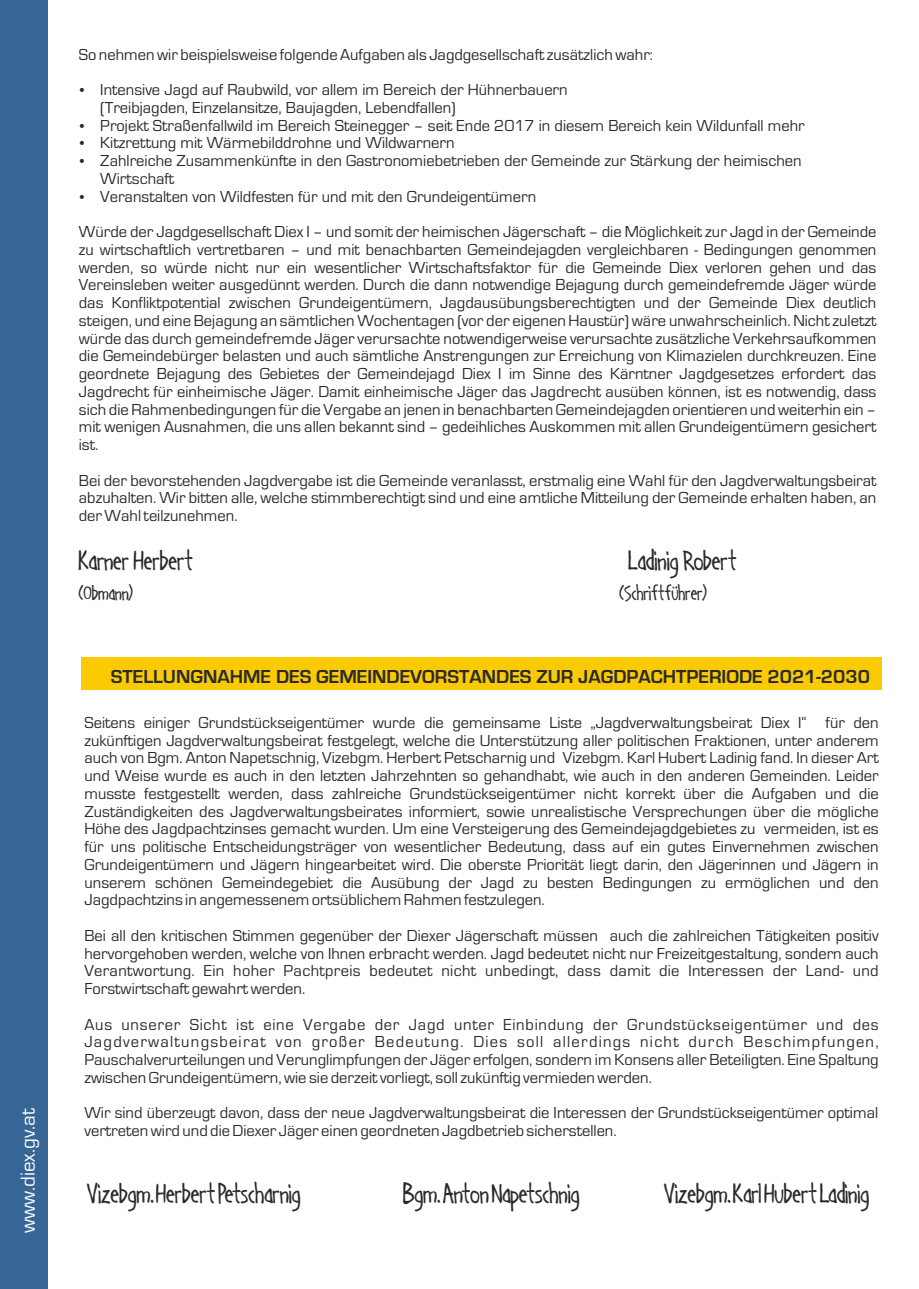
<style>
.page{position:relative;width:919px;height:1289px;background:#fff}
.page>*{position:absolute;margin:0;border:0;box-sizing:border-box;transform-origin:0 0}
.t1{font:30px "Handage AOE";color:#2b2a29}
.t2{font:22.5px "Handage AOE";color:#2b2a29}
.t3{font:21px "Eurostile";color:#fefefe}
.t4{font:700 19.5px "Eurostile";color:#2b2a29}
.t5{font:16.5px/17.7px "Eurostile";color:#2b2a29;text-align:justify}
</style>
<div class="page">
<div style="left:0;top:0;width:48px;height:1288px;background:#366696"></div>
<div style="left:81px;top:657px;width:800px;height:33px;background:#facb04"></div>
<p class="t3" style="left:21px;top:1233px;width:126px;rotate:-90deg">www.diex.gv.at</p>
<p class="t5" style="left:79px;top:47px;width:575px">So nehmen wir beispielsweise folgende Aufgaben als Jagdgesellschaft zusätzlich wahr:</p>
<p class="t5" style="left:100px;top:82px;width:469px">Intensive Jagd auf Raubwild, vor allem im Bereich der Hühnerbauern (Treibjagden, Einzelansitze, Baujagden, Lebendfallen)</p>
<p class="t5" style="left:100px;top:153px;width:702px">Zahlreiche Zusammenkünfte in den Gastronomiebetrieben der Gemeinde zur Stärkung der heimischen<br>Wirtschaft</p>
<p class="t5" style="left:100px;top:118px;width:706px">Projekt Straßenfallwild im Bereich Steinegger – seit Ende 2017 in diesem Bereich kein Wildunfall mehr<br>Kitzrettung mit Wärmebilddrohne und Wildwarnern</p>
<p class="t5" style="left:100px;top:189px;width:437px">Veranstalten von Wildfesten für und mit den Grundeigentümern</p>
<p class="t5" style="left:79px;top:224px;width:799px">Würde der Jagdgesellschaft Diex I – und somit der heimischen Jägerschaft – die Möglichkeit zur Jagd in der Gemeinde zu wirtschaftlich vertretbaren – und mit benachbarten Gemeindejagden vergleichbaren - Bedingungen genommen werden, so würde nicht nur ein wesentlicher Wirtschaftsfaktor für die Gemeinde Diex verloren gehen und das Vereinsleben weiter ausgedünnt werden. Durch die dann notwendige Bejagung durch gemeindefremde Jäger würde das Konfliktpotential zwischen Grundeigentümern, Jagdausübungsberechtigten und der Gemeinde Diex deutlich steigen, und eine Bejagung an sämtlichen Wochentagen (vor der eigenen Haustür) wäre unwahrscheinlich. Nicht zuletzt würde das durch gemeindefremde Jäger verursachte notwendigerweise verursachte zusätzliche Verkehrsaufkommen die Gemeindebürger belasten und auch sämtliche Anstrengungen zur Erreichung von Klimazielen durchkreuzen. Eine geordnete Bejagung des Gebietes der Gemeindejagd Diex I im Sinne des Kärntner Jagdgesetzes erfordert das Jagdrecht für einheimische Jäger. Damit einheimische Jäger das Jagdrecht ausüben können, ist es notwendig, dass sich die Rahmenbedingungen für die Vergabe an jenen in benachbarten Gemeindejagden orientieren und weiterhin ein – mit wenigen Ausnahmen, die uns allen bekannt sind – gedeihliches Auskommen mit allen Grundeigentümern gesichert ist.</p>
<p class="t5" style="left:79px;top:473px;width:799px">Bei der bevorstehenden Jagdvergabe ist die Gemeinde veranlasst, erstmalig eine Wahl für den Jagdverwaltungsbeirat abzuhalten. Wir bitten alle, welche stimmberechtigt sind und eine amtliche Mitteilung der Gemeinde erhalten haben, an der Wahl teilzunehmen.</p>
<h1 class="t1" style="left:79px;top:542px;width:116px">Karner Herbert</h1>
<h1 class="t1" style="left:628px;top:542px;width:110px">Ladinig Robert</h1>
<h2 class="t2" style="left:79px;top:579px;width:56px">(Obmann)</h2>
<h2 class="t2" style="left:619px;top:579px;width:89px">(Schriftführer)</h2>
<p class="t4" style="left:111px;top:670px;width:760px">STELLUNGNAHME DES GEMEINDEVORSTANDES ZUR JAGDPACHTPERIODE 2021-2030</p>
<p class="t5" style="left:84px;top:715px;width:795px">Seitens einiger Grundstückseigentümer wurde die gemeinsame Liste „Jagdverwaltungsbeirat Diex I“ für den zukünftigen Jagdverwaltungsbeirat festgelegt, welche die Unterstützung aller politischen Fraktionen, unter anderem auch von Bgm. Anton Napetschnig, Vizebgm. Herbert Petscharnig und Vizebgm. Karl Hubert Ladinig fand. In dieser Art und Weise wurde es auch in den letzten Jahrzehnten so gehandhabt, wie auch in den anderen Gemeinden. Leider musste festgestellt werden, dass zahlreiche Grundstückseigentümer nicht korrekt über die Aufgaben und die Zuständigkeiten des Jagdverwaltungsbeirates informiert, sowie unrealistische Versprechungen über die mögliche Höhe des Jagdpachtzinses gemacht wurden. Um eine Versteigerung des Gemeindejagdgebietes zu vermeiden, ist es für uns politische Entscheidungsträger von wesentlicher Bedeutung, dass auf ein gutes Einvernehmen zwischen Grundeigentümern und Jägern hingearbeitet wird. Die oberste Priorität liegt darin, den Jägerinnen und Jägern in unserem schönen Gemeindegebiet die Ausübung der Jagd zu besten Bedingungen zu ermöglichen und den Jagdpachtzins in angemessenem ortsüblichem Rahmen festzulegen.</p>
<p class="t5" style="left:84px;top:928px;width:795px">Bei all den kritischen Stimmen gegenüber der Diexer Jägerschaft müssen auch die zahlreichen Tätigkeiten positiv hervorgehoben werden, welche von Ihnen erbracht werden. Jagd bedeutet nicht nur Freizeitgestaltung, sondern auch Verantwortung. Ein hoher Pachtpreis bedeutet nicht unbedingt, dass damit die Interessen der Land- und Forstwirtschaft gewahrt werden.</p>
<p class="t5" style="left:84px;top:1016px;width:795px">Aus unserer Sicht ist eine Vergabe der Jagd unter Einbindung der Grundstückseigentümer und des Jagdverwaltungsbeirat von großer Bedeutung. Dies soll allerdings nicht durch Beschimpfungen, Pauschalverurteilungen und Verunglimpfungen der Jäger erfolgen, sondern im Konsens aller Beteiligten. Eine Spaltung zwischen Grundeigentümern, wie sie derzeit vorliegt, soll zukünftig vermieden werden.</p>
<p class="t5" style="left:84px;top:1105px;width:795px">Wir sind überzeugt davon, dass der neue Jagdverwaltungsbeirat die Interessen der Grundstückseigentümer optimal vertreten wird und die Diexer Jäger einen geordneten Jagdbetrieb sicherstellen.</p>
<h1 class="t1" style="left:87px;top:1175px;width:215px">Vizebgm. Herbert Petscharnig</h1>
<h1 class="t1" style="left:403px;top:1175px;width:178px">Bgm. Anton Napetschnig</h1>
<h1 class="t1" style="left:664px;top:1175px;width:207px">Vizebgm. Karl Hubert Ladinig</h1>
</div>
